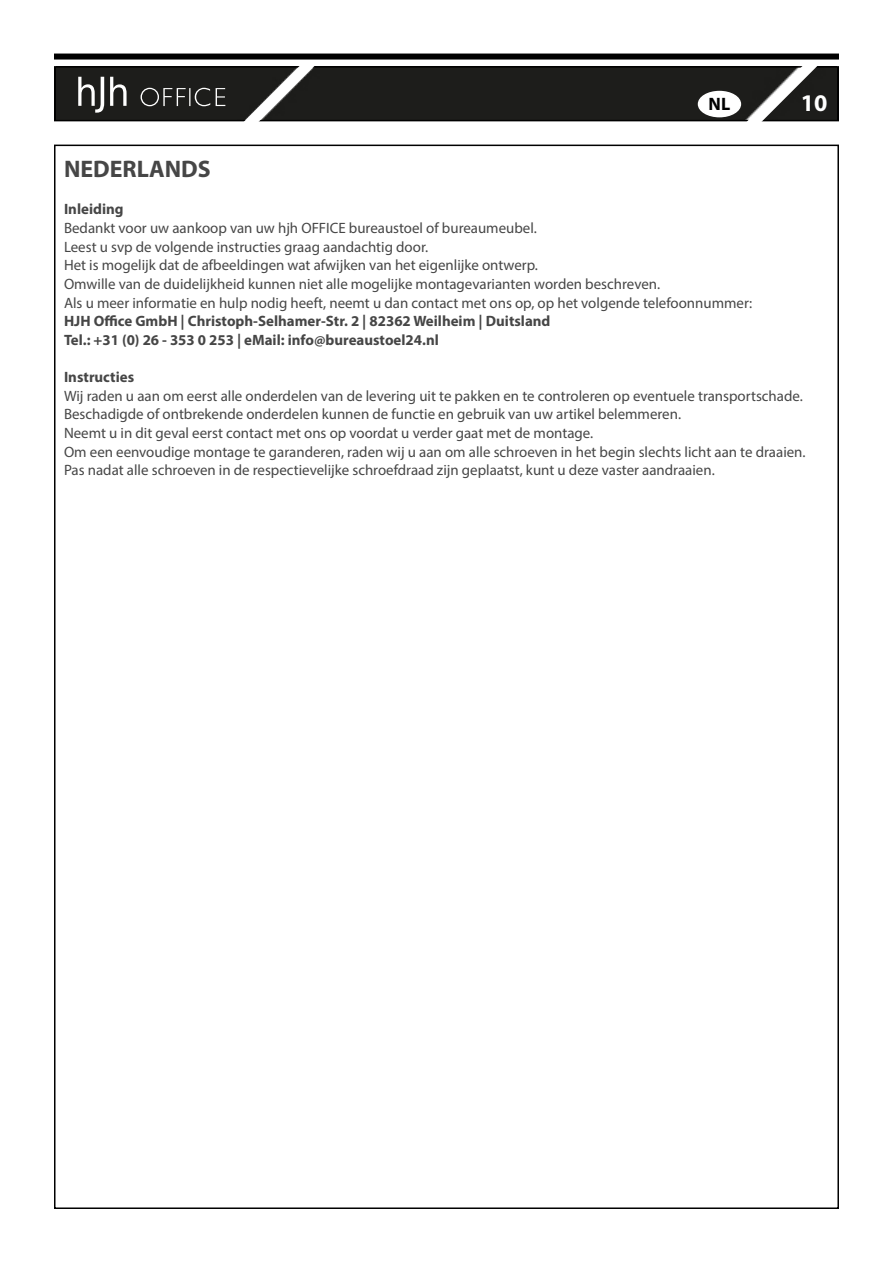
<style>
.page{position:relative;width:893px;height:1263px;background:#fff}
.page>*{position:absolute;margin:0;border:0;box-sizing:border-box;transform-origin:0 0}
.t1{font:700 24px "Myriad Pro";color:#464646}
.t2{font:700 24px "Myriad Pro";color:#fff}
.t3{font:700 18px "Myriad Pro";color:#000}
.t4{font:15px/18.6px "Myriad Pro";color:#464646}
.t5{font:700 15px/18.6px "Myriad Pro";color:#464646}
</style>
<div class="page">
<div style="left:57px;top:69px;width:663px;height:49px;background:#1d1d1b"></div>
<div style="left:54px;top:66px;width:785px;height:55px;border:2px solid #000"></div>
<svg style="left:720px;top:53px;width:119px;height:92px"></svg>
<div style="left:54px;top:54px;width:785px;height:6px;background:#000"></div>
<div style="left:698px;top:92px;width:42px;height:25px;background:#fff;border-radius:50%"></div>
<div style="left:698px;top:91px;width:43px;height:26px;border:2px solid #fff;border-radius:50%"></div>
<svg style="left:78px;top:77px;width:26px;height:36px"></svg>
<svg style="left:110px;top:77px;width:17px;height:29px"></svg>
<svg style="left:141px;top:53px;width:206px;height:94px"></svg>
<p class="t3" style="left:709px;top:93px;width:23px">NL</p>
<h1 class="t2" style="left:801px;top:88px;width:28px">10</h1>
<h1 class="t1" style="left:64px;top:153px;width:148px">NEDERLANDS</h1>
<p class="t5" style="left:64px;top:199px;width:61px">Inleiding</p>
<p class="t4" style="left:64px;top:218px;width:690px">Bedankt voor uw aankoop van uw hjh OFFICE bureaustoel of bureaumeubel.<br>Leest u svp de volgende instructies graag aandachtig door.<br>Het is mogelijk dat de afbeeldingen wat afwijken van het eigenlijke ontwerp.<br>Omwille van de duidelijkheid kunnen niet alle mogelijke montagevarianten worden beschreven.<br>Als u meer informatie en hulp nodig heeft, neemt u dan contact met ons op, op het volgende telefoonnummer:</p>
<p class="t5" style="left:64px;top:311px;width:488px">HJH Office GmbH | Christoph-Selhamer-Str. 2 | 82362 Weilheim | Duitsland<br>Tel.: +31 (0) 26 - 353 0 253 | eMail: info@bureaustoel24.nl</p>
<p class="t5" style="left:64px;top:367px;width:72px">Instructies</p>
<p class="t4" style="left:64px;top:386px;width:743px">Wij raden u aan om eerst alle onderdelen van de levering uit te pakken en te controleren op eventuele transportschade.<br>Beschadigde of ontbrekende onderdelen kunnen de functie en gebruik van uw artikel belemmeren.<br>Neemt u in dit geval eerst contact met ons op voordat u verder gaat met de montage.<br>Om een eenvoudige montage te garanderen, raden wij u aan om alle schroeven in het begin slechts licht aan te draaien.<br>Pas nadat alle schroeven in de respectievelijke schroefdraad zijn geplaatst, kunt u deze vaster aandraaien.</p>
</div>
